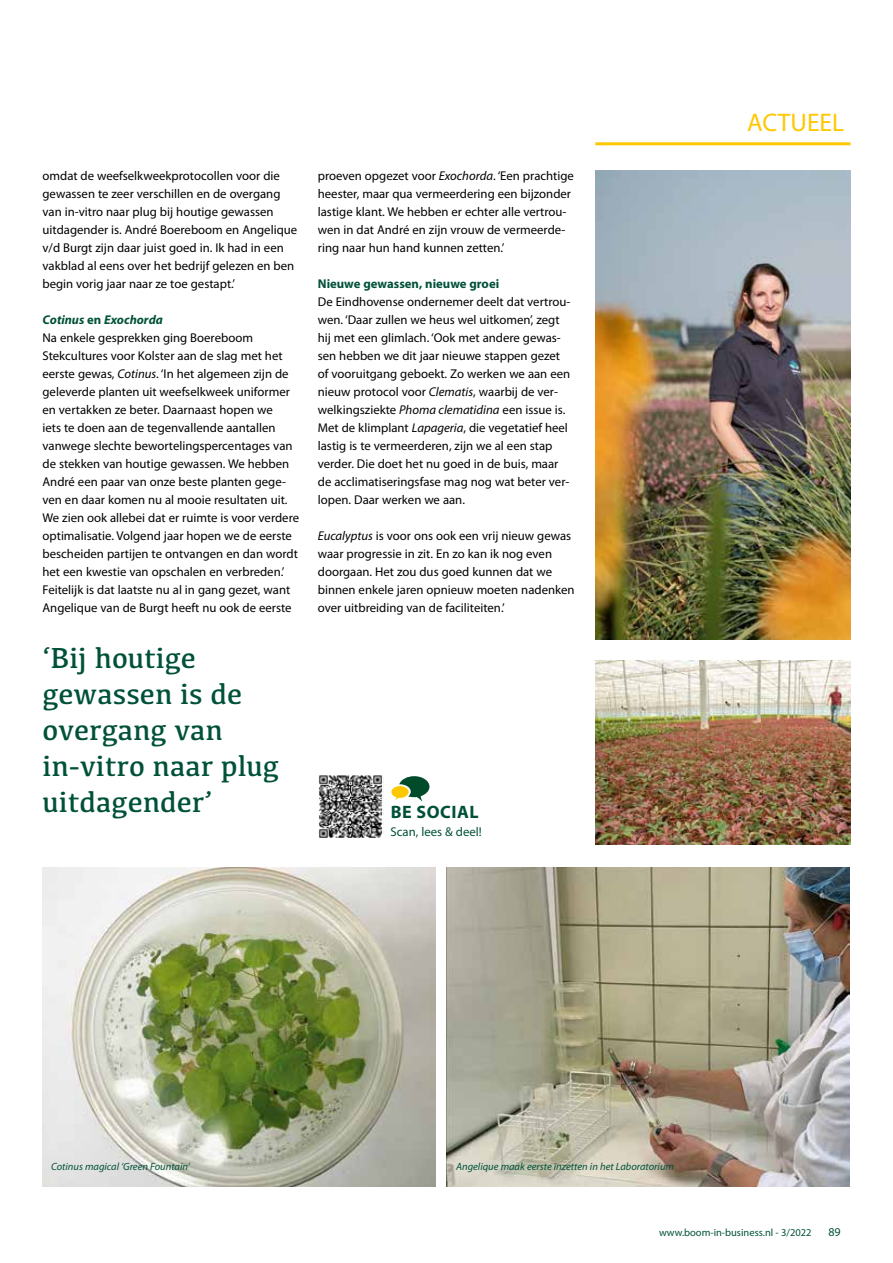
<style>
.page{position:relative;width:893px;height:1263px;background:#fff}
.page>*{position:absolute;margin:0;border:0;box-sizing:border-box;transform-origin:0 0}
.t1{font:30px/36px "Kefa";color:#005139}
.t2{font:25.5px "Myriad Pro";color:#fec800}
.t3{font:700 18px "Myriad Pro";letter-spacing:.03em;color:#005139}
.t4{font:12.75px/18px "Myriad Pro";color:#000}
.t5{font:700 12.75px "Myriad Pro";color:#005139}
.t6{font:12.75px "Myriad Pro";color:#005139}
.t7{font:12px "Myriad Pro";color:#005139}
.t8{font:italic 10.5px "Myriad Pro";color:#005139}
.t9{font:10.5px "Myriad Pro";color:#005139}
.s1{font-weight:700;font-style:italic;color:#005139}
.s2{font-weight:700;color:#005139}
.s3{font-style:italic}
</style>
<div class="page">
<hr style="left:595px;top:142px;width:255px;height:3px;background:#fec800">
<img style="left:595px;top:170px;width:255px;height:469px">
<img style="left:595px;top:660px;width:255px;height:185px">
<img style="left:43px;top:867px;width:393px;height:319px">
<img style="left:446px;top:867px;width:403px;height:319px">
<img style="left:319px;top:775px;width:65px;height:62px">
<svg style="left:391px;top:776px;width:38px;height:26px"></svg>
<p class="t4" style="left:43px;top:167px;width:256px">omdat de weefselkweekprotocollen voor die gewassen te zeer verschillen en de overgang van in-vitro naar plug bij houtige gewassen uitdagender is. André Boereboom en Angelique v/d Burgt zijn daar juist goed in. Ik had in een vakblad al eens over het bedrijf gelezen en ben begin vorig jaar naar ze toe gestapt.’</p>
<p class="t4" style="left:43px;top:311px;width:258px"><span class="s1">Cotinus</span> <span class="s2">en</span> <span class="s1">Exochorda<br></span>Na enkele gesprekken ging Boereboom Stekcultures voor Kolster aan de slag met het eerste gewas, <span class="s3">Cotinus</span>. ‘In het algemeen zijn de geleverde planten uit weefselkweek uniformer en vertakken ze beter. Daarnaast hopen we<br>iets te doen aan de tegenvallende aantallen vanwege slechte bewortelingspercentages van de stekken van houtige gewassen. We hebben André een paar van onze beste planten gege&shy;ven en daar komen nu al mooie resultaten uit.<br>We zien ook allebei dat er ruimte is voor verdere optimalisatie. Volgend jaar hopen we de eerste bescheiden partijen te ontvangen en dan wordt het een kwestie van opschalen en verbreden.’ Feitelijk is dat laatste nu al in gang gezet, want Angelique van de Burgt heeft nu ook de eerste</p>
<h1 class="t1" style="left:43px;top:639px;width:238px">‘Bij houtige gewassen is de overgang van in-vitro naar plug uitdagender’</h1>
<p class="t4" style="left:318px;top:167px;width:258px">proeven opgezet voor <span class="s3">Exochorda</span>. ‘Een prachtige heester, maar qua vermeerdering een bijzonder lastige klant. We hebben er echter alle vertrou&shy;wen in dat André en zijn vrouw de vermeerde&shy;ring naar hun hand kunnen zetten.’</p>
<p class="t5" style="left:318px;top:275px;width:183px">Nieuwe gewassen, nieuwe groei</p>
<p class="t4" style="left:318px;top:293px;width:254px">De Eindhovense ondernemer deelt dat vertrou&shy;wen. ‘Daar zullen we heus wel uitkomen’, zegt hij met een glimlach. ‘Ook met andere gewas&shy;sen hebben we dit jaar nieuwe stappen gezet of vooruitgang geboekt. Zo werken we aan een nieuw protocol voor <span class="s3">Clematis</span>, waarbij de ver&shy;welkingsziekte <span class="s3">Phoma clematidina</span> een issue is.<br>Met de klimplant <span class="s3">Lapageria</span>, die vegetatief heel lastig is te vermeerderen, zijn we al een stap verder. Die doet het nu goed in de buis, maar de acclimatiseringsfase mag nog wat beter ver&shy;lopen. Daar werken we aan.</p>
<p class="t4" style="left:318px;top:527px;width:258px"><span class="s3">Eucalyptus</span> is voor ons ook een vrij nieuw gewas waar progressie in zit. En zo kan ik nog even doorgaan. Het zou dus goed kunnen dat we binnen enkele jaren opnieuw moeten nadenken over uitbreiding van de faciliteiten.’</p>
<h3 class="t3" style="left:391px;top:800px;width:89px">BE SOCIAL</h3>
<p class="t6" style="left:391px;top:824px;width:93px">Scan, lees &amp; deel!</p>
<h2 class="t2" style="left:747px;top:107px;width:99px">ACTUEEL</h2>
<p class="t8" style="left:51px;top:1160px;width:140px">Cotinus magical ‘Green Fountain’</p>
<p class="t8" style="left:456px;top:1160px;width:219px">Angelique maak eerste inzetten in het Laboratorium</p>
<p class="t9" style="left:659px;top:1226px;width:154px">www.boom-in-business.nl - 3/2022</p>
<p class="t7" style="left:828px;top:1224px;width:14px">89</p>
</div>
